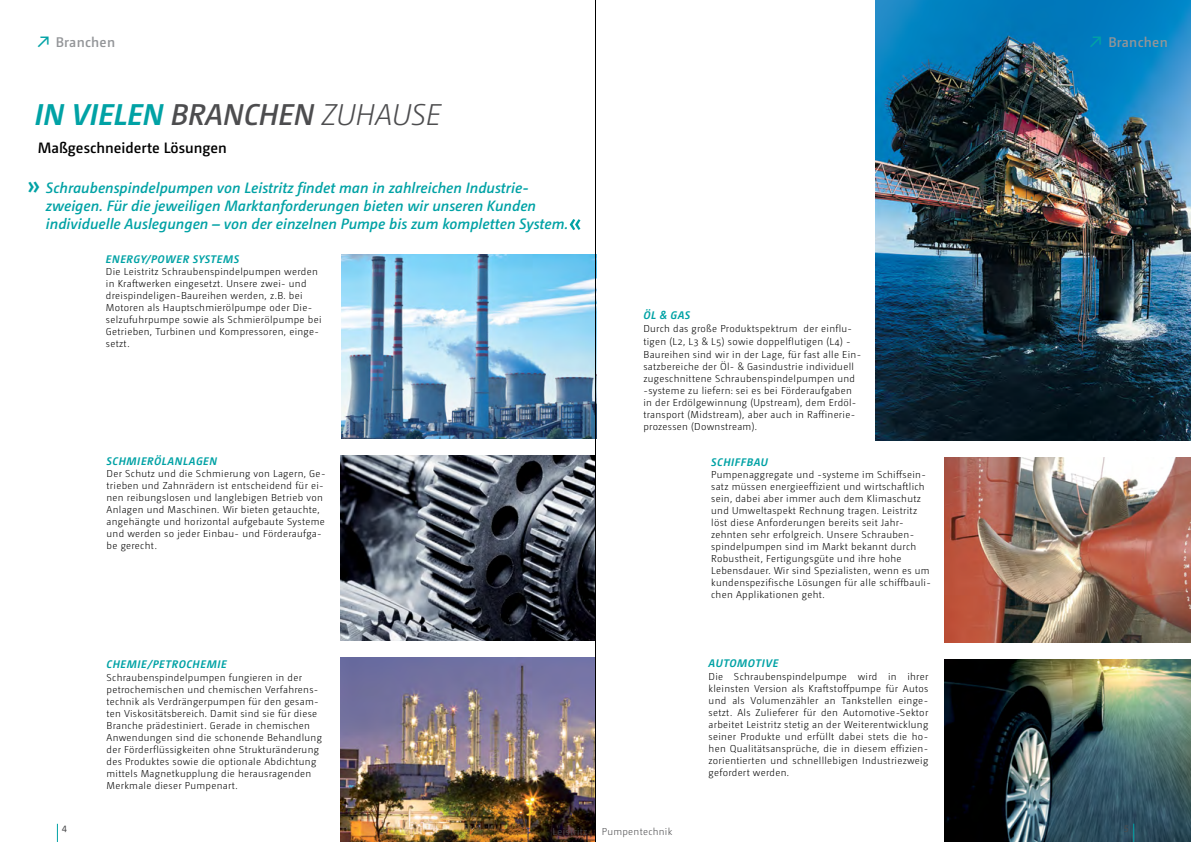
<style>
.page{position:relative;width:1191px;height:842px;background:#fff}
.page>*{position:absolute;margin:0;border:0;box-sizing:border-box;transform-origin:0 0}
.t1{font:italic 700 30px "Camingo Dos";color:#00a2a5}
.t2{font:italic 600 15px/18px "Camingo Dos";color:#00a2a5}
.t3{font:600 15px "Camingo Dos";color:#000}
.t4{font:600 14px "Camingo Dos";letter-spacing:.02em;color:#939598}
.t5{font:italic 700 11px "Camingo Dos";letter-spacing:.055em;color:#00a2a5}
.t6{font:300 10px/12px "Camingo Dos";letter-spacing:.03em;color:#000}
.t7{font:300 10px "Camingo Dos";letter-spacing:.03em;color:#4d4d4f}
.t8{font:10px "Camingo Dos";color:#4d4d4f}
.t9{font:10px "Myriad Pro";color:#4d4d4f}
.s1{font-style:italic;font-size:15px;color:#00a2a5}
.s2{font-weight:600;color:#4d4d4f}
.s3{font-weight:300;color:#4d4d4f}
.s4{font-style:normal;font-size:24px}
</style>
<div class="page">
<svg style="left:569px;top:219px;width:11px;height:11px"></svg>
<img style="left:875px;top:0;width:316px;height:441px">
<img style="left:340px;top:657px;width:255px;height:185px">
<img style="left:944px;top:659px;width:247px;height:183px">
<img style="left:944px;top:458px;width:247px;height:184px">
<img style="left:341px;top:254px;width:254px;height:185px">
<img style="left:340px;top:456px;width:255px;height:184px">
<hr style="left:595px;top:0;width:1px;height:842px;background:#000">
<svg style="left:57px;top:824px;width:1px;height:18px"></svg>
<svg style="left:1133px;top:824px;width:1px;height:18px"></svg>
<h3 class="t4" style="left:36px;top:34px;width:81px"><span class="s1">↗</span> Branchen</h3>
<h3 class="t4" style="left:1088px;top:34px;width:81px"><span class="s1">↗</span> Branchen</h3>
<h1 class="t1" style="left:35px;top:96px;width:407px">IN VIELEN <span class="s2">BRANCHEN</span> <span class="s3">ZUHAUSE</span></h1>
<h2 class="t3" style="left:38px;top:139px;width:191px">Maßgeschneiderte Lösungen</h2>
<h2 class="t2" style="left:46px;top:179px;width:524px;text-indent:-18px"><span class="s4">»</span> Schraubenspindelpumpen von Leistritz findet man in zahlreichen Industrie&shy;zweigen. Für die jeweiligen Marktanforderungen bieten wir unseren Kunden individuelle Auslegungen – von der einzelnen Pumpe bis zum kompletten System.</h2>
<p class="t5" style="left:106px;top:252px;width:135px">ENERGY/POWER SYSTEMS</p>
<p class="t6" style="left:106px;top:265px;width:217px">Die Leistritz Schraubenspindelpumpen werden in Kraftwerken eingesetzt. Unsere zwei- und dreispindeligen-Baureihen werden, z.B. bei Motoren als Hauptschmierölpumpe oder Die&shy;selzufuhrpumpe sowie als Schmierölpumpe bei Getrieben, Turbinen und Kompressoren, einge&shy;setzt.</p>
<p class="t5" style="left:107px;top:454px;width:112px">SCHMIERÖLA NLA GEN</p>
<p class="t6" style="left:107px;top:467px;width:220px">Der Schutz und die Schmierung von Lagern, Ge&shy;trieben und Zahnrädern ist entscheidend für ei&shy;nen reibungslosen und langlebigen Betrieb von Anlagen und Maschinen. Wir bieten getauchte, angehängte und horizontal aufgebaute Systeme und werden so jeder Einbau- und Förderaufga&shy;be gerecht.</p>
<p class="t5" style="left:107px;top:657px;width:122px">CHEMIE/PETROCHEMIE</p>
<p class="t6" style="left:107px;top:672px;width:217px">Schraubenspindelpumpen fungieren in der petrochemischen und chemischen Verfahrens&shy;technik als Verdrängerpumpen für den gesam&shy;ten Viskositätsbereich. Damit sind sie für diese Branche prädestiniert. Gerade in chemischen Anwendungen sind die schonende Behandlung der Förderflüssigkeiten ohne Strukturänderung des Produktes sowie die optionale Abdichtung mittels Magnetkupplung die herausragenden Merkmale dieser Pumpenart.</p>
<p class="t5" style="left:643px;top:309px;width:48px">ÖL &amp; GAS</p>
<p class="t6" style="left:643px;top:322px;width:219px;line-height:13px">Durch das große Produktspektrum der einflu&shy;tigen (L2, L3 &amp; L5) sowie doppelflutigen (L4) -<br>Baureihen sind wir in der Lage, für fast alle Ein-</p>
<p class="t6" style="left:643px;top:361px;width:215px">satzbereiche der Öl- &amp; Gasindustrie individuell zugeschnittene Schraubenspindelpumpen und -systeme zu liefern: sei es bei Förderaufgaben in der Erdölgewinnung (Upstream), dem Erdöl&shy;transport (Midstream), aber auch in Raffinerie&shy;prozessen (Downstream).</p>
<p class="t5" style="left:711px;top:456px;width:58px">SCHIFFBA U</p>
<p class="t6" style="left:711px;top:469px;width:221px">Pumpenaggregate und -systeme im Schiffsein&shy;satz müssen energieeffizient und wirtschaftlich sein, dabei aber immer auch dem Klimaschutz und Umweltaspekt Rechnung tragen. Leistritz löst diese Anforderungen bereits seit Jahr&shy;zehnten sehr erfolgreich. Unsere Schrauben&shy;spindelpumpen sind im Markt bekannt durch Robustheit, Fertigungsgüte und ihre hohe Lebensdauer. Wir sind Spezialisten, wenn es um kundenspezifische Lösungen für alle schiffbauli&shy;chen Applikationen geht.</p>
<p class="t5" style="left:708px;top:656px;width:71px">AUTOMOTIVE</p>
<p class="t6" style="left:708px;top:671px;width:221px;text-align:justify">Die Schraubenspindelpumpe wird in ihrer kleinsten Version als Kraftstoffpumpe für Autos und als Volumenzähler an Tankstellen einge&shy;setzt. Als Zulieferer für den Automotive-Sektor arbeitet Leistritz stetig an der Weiterentwicklung seiner Produkte und erfüllt dabei stets die ho&shy;hen Qualitätsansprüche, die in diesem effizien&shy;zorientierten und schnelllebigen Industriezweig gefordert werden.</p>
<p class="t8" style="left:62px;top:822px;width:7px">4</p>
<p class="t7" style="left:552px;top:825px;width:36px">Leistritz</p>
<p class="t7" style="left:602px;top:825px;width:72px">Pumpentechnik</p>
<p class="t9" style="left:1123px;top:823px;width:7px">5</p>
</div>
